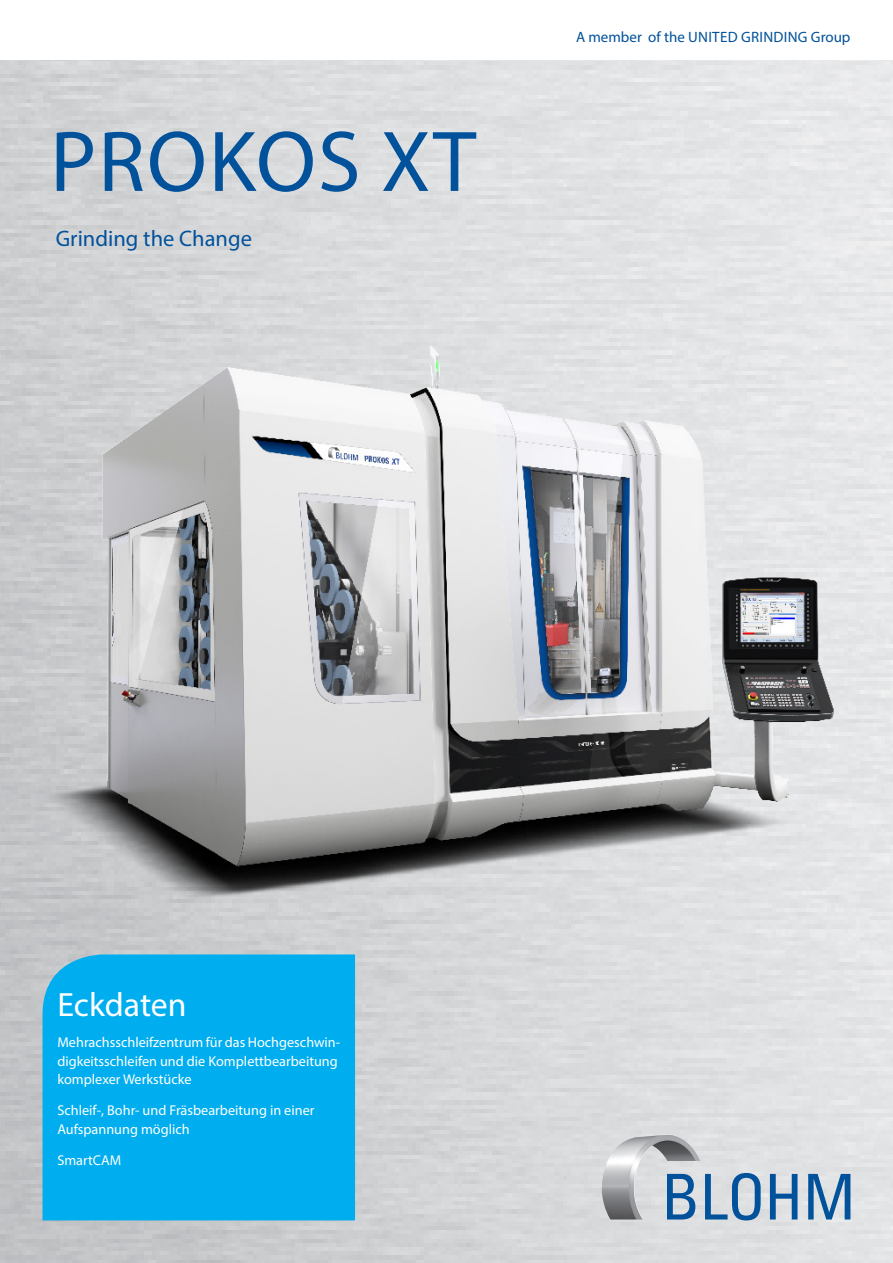
<style>
.page{position:relative;width:893px;height:1263px;background:#fff}
.page>*{position:absolute;margin:0;border:0;box-sizing:border-box;transform-origin:0 0}
.Headline{font:87px "Myriad Pro";letter-spacing:.02em;color:#01519b}
.Titel_Box{font:33.75px "Myriad Pro";color:#fff}
.Untertitel{font:22.5px "Myriad Pro";color:#01519b}
.t1{font:15px "Myriad Pro";letter-spacing:.01em;color:#01519b}
.Fliesstext_Box{font:14.25px/18.6px "Myriad Pro";color:#fff}
</style>
<div class="page">
<img style="left:0;top:60px;width:893px;height:1203px">
<svg style="left:705px;top:1173px;width:56px;height:47px;background:#8ba9c6"></svg>
<svg style="left:770px;top:1174px;width:27px;height:45px"></svg>
<svg style="left:808px;top:1174px;width:42px;height:45px;background:#739bc0"></svg>
<img style="left:602px;top:1135px;width:98px;height:84px">
<div style="left:43px;top:954px;width:312px;height:266px;background:#00aeef"></div>
<img style="left:0;top:332px;width:893px;height:580px">
<p class="Headline" style="left:50px;top:108px;width:428px">PROKOS XT</p>
<p class="Untertitel" style="left:56px;top:224px;width:198px">Grinding the Change</p>
<p class="t1" style="left:576px;top:27px;width:276px">A member of the UNITED GRINDING Group</p>
<p class="Titel_Box" style="left:57px;top:983px;width:131px">Eckdaten</p>
<p class="Fliesstext_Box" style="left:57px;top:1032px;width:284px">Mehrachsschleifzentrum für das Hochgeschwin&shy;digkeitsschleifen und die Komplettbearbeitung komplexer Werkstücke</p>
<p class="Fliesstext_Box" style="left:57px;top:1101px;width:259px">Schleif-, Bohr- und Fräsbearbeitung in einer<br>Aufspannung möglich</p>
<p class="Fliesstext_Box" style="left:57px;top:1151px;width:65px">SmartCAM</p>
</div>
